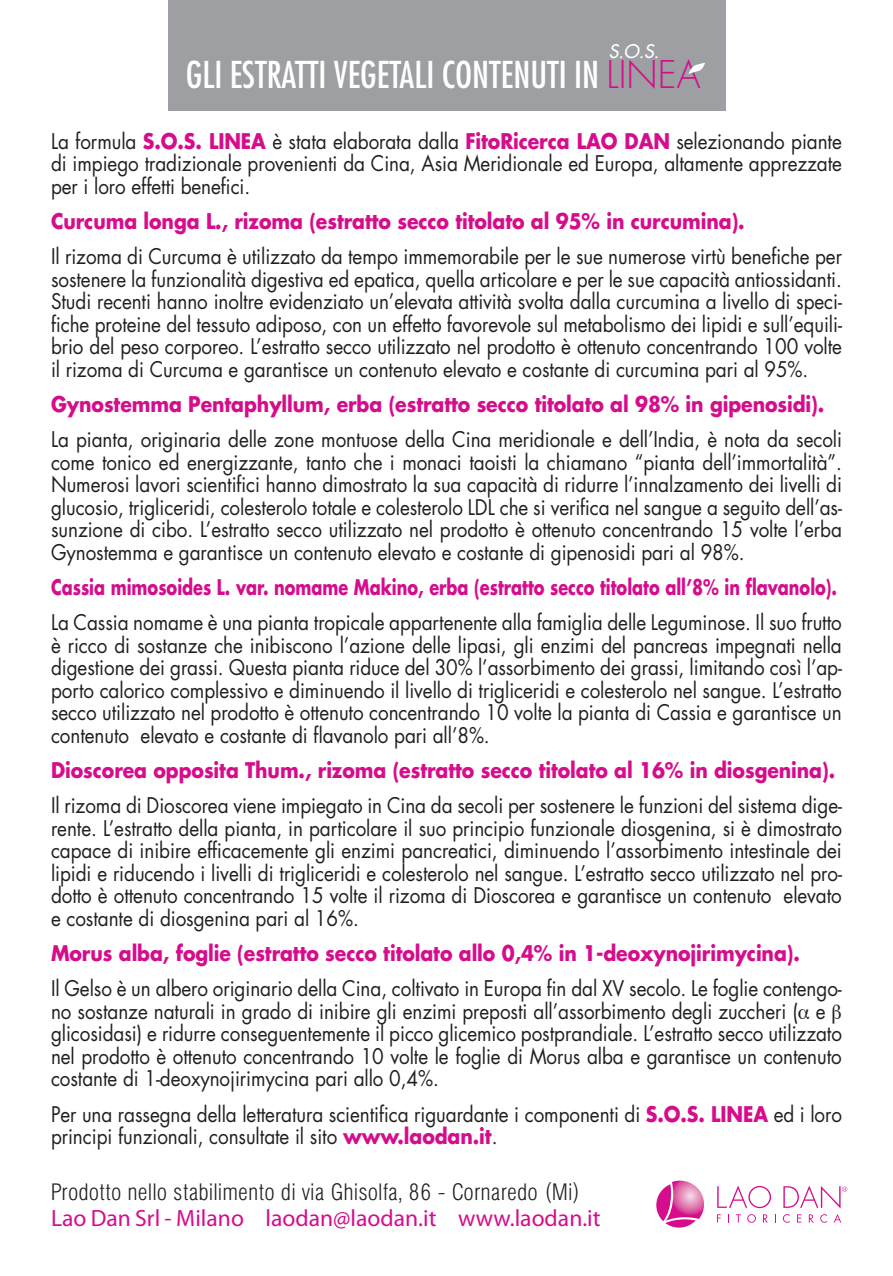
<style>
.page{position:relative;width:893px;height:1276px;background:#fff}
.page>*{position:absolute;margin:0;border:0;box-sizing:border-box;transform-origin:0 0}
.t1{font:condensed 36px "Futura";color:#fff}
.t2{font:200 23.7px "Helvetica Con BQ";letter-spacing:.025em;color:#231f20}
.t3{font:23.7px "Myriad Pro";color:#d50d8c}
.t4{font:21px/22.5px "Futura";letter-spacing:-.005em;color:#231f20;text-align:justify;scale:.9 1}
.t5{font:700 21px "Futura";letter-spacing:-.005em;color:#d50d8c;scale:.9 1}
.t6{font:700 21px "Futura";letter-spacing:-.005em;color:#d50d8c;scale:.77 1}
.t7{font:italic 18.3px "Futura";color:#fff}
.s1{font-weight:300;font-stretch:normal;font-size:37.2px;color:#d50d8c}
.s2{font-weight:700;color:#d50d8c}
</style>
<div class="page">
<svg style="left:656px;top:1186px;width:40px;height:41px"></svg>
<img style="left:666px;top:1180px;width:38px;height:40px">
<svg style="left:717px;top:1185px;width:54px;height:23px"></svg>
<svg style="left:783px;top:1185px;width:64px;height:23px"></svg>
<svg style="left:717px;top:1214px;width:4px;height:8px"></svg>
<svg style="left:736px;top:1214px;width:5px;height:8px"></svg>
<svg style="left:747px;top:1214px;width:9px;height:8px"></svg>
<svg style="left:763px;top:1214px;width:5px;height:8px"></svg>
<svg style="left:783px;top:1214px;width:7px;height:8px"></svg>
<svg style="left:797px;top:1214px;width:4px;height:8px"></svg>
<svg style="left:809px;top:1214px;width:5px;height:8px"></svg>
<svg style="left:820px;top:1214px;width:7px;height:8px"></svg>
<svg style="left:834px;top:1214px;width:7px;height:8px"></svg>
<div style="left:168px;top:0;width:557px;height:111px;background:#9d9fa2"></div>
<svg style="left:688px;top:63px;width:17px;height:11px"></svg>
<p class="t7" style="left:609px;top:40px;width:52px">S.O.S.</p>
<h1 class="t1" style="left:186px;top:54px;width:516px">GLI ESTRATTI VEGETALI CONTENUTI IN <span class="s1">LINEA</span></h1>
<p class="t4" style="left:51px;top:130px;width:880px">La formula <span class="s2">S.O.S. Lin ea</span> è stata elaborata dalla <span class="s2">FitoRicerca LAO DAN</span> selezionando piante di impiego tradizionale provenienti da Cina, Asia Meridionale ed Europa, altamente apprezzate per i loro effetti benefici.</p>
<p class="t5" style="left:51px;top:207px;width:772px">Curcuma longa L., rizoma (estratto secco titolato al 95% in curcumina).</p>
<p class="t4" style="left:51px;top:245px;width:880px">Il rizoma di Curcuma è utilizzato da tempo immemorabile per le sue numerose virtù benefiche per sostenere la funzionalità digestiva ed epatica, quella articolare e per le sue capacità antiossidanti.<br>Studi recenti hanno inoltre evidenziato un’elevata attività svolta dalla curcumina a livello di speci&shy;fiche proteine del tessuto adiposo, con un effetto favorevole sul metabolismo dei lipidi e sull’equili&shy;brio del peso corporeo. L’estratto secco utilizzato nel prodotto è ottenuto concentrando 100 volte il rizoma di Curcuma e garantisce un contenuto elevato e costante di curcumina pari al 95%.</p>
<p class="t5" style="left:51px;top:390px;width:861px">Gynostemma Pentaphyllum, erba (estratto secco titolato al 98% in gipenosidi).</p>
<p class="t4" style="left:51px;top:428px;width:880px">La pianta, originaria delle zone montuose della Cina meridionale e dell’India, è nota da secoli come tonico ed energizzante, tanto che i monaci taoisti la chiamano “pianta dell’immortalità”.<br>Numerosi lavori scientifici hanno dimostrato la sua capacità di ridurre l’innalzamento dei livelli di glucosio, trigliceridi, colesterolo totale e colesterolo LDL che si verifica nel sangue a seguito dell’as&shy;sunzione di cibo. L’estratto secco utilizzato nel prodotto è ottenuto concentrando 15 volte l’erba Gynostemma e garantisce un contenuto elevato e costante di gipenosidi pari al 98%.</p>
<p class="t6" style="left:51px;top:573px;width:1022px">Cassia mimosoides L. var. nomame Makino, erba (estratto secco titolato all’8% in flavanolo).</p>
<p class="t4" style="left:51px;top:611px;width:880px">La Cassia nomame è una pianta tropicale appartenente alla famiglia delle Leguminose. Il suo frutto è ricco di sostanze che inibiscono l’azione delle lipasi, gli enzimi del pancreas impegnati nella digestione dei grassi. Questa pianta riduce del 30% l’assorbimento dei grassi, limitando così l’ap&shy;porto calorico complessivo e diminuendo il livello di trigliceridi e colesterolo nel sangue. L’estratto secco utilizzato nel prodotto è ottenuto concentrando 10 volte la pianta di Cassia e garantisce un contenuto elevato e costante di flavanolo pari all’8%.</p>
<p class="t5" style="left:51px;top:756px;width:873px">Dioscorea opposita Thum., rizoma (estratto secco titolato al 16% in diosgenina).</p>
<p class="t4" style="left:51px;top:794px;width:880px">Il rizoma di Dioscorea viene impiegato in Cina da secoli per sostenere le funzioni del sistema dige&shy;rente. L’estratto della pianta, in particolare il suo principio funzionale diosgenina, si è dimostrato capace di inibire efficacemente gli enzimi pancreatici, diminuendo l’assorbimento intestinale dei lipidi e riducendo i livelli di trigliceridi e colesterolo nel sangue. L’estratto secco utilizzato nel pro&shy;dotto è ottenuto concentrando 15 volte il rizoma di Dioscorea e garantisce un contenuto elevato e costante di diosgenina pari al 16%.</p>
<p class="t5" style="left:51px;top:939px;width:834px">Morus alba, foglie (estratto secco titolato allo 0,4% in 1-deoxynojirimycina).</p>
<p class="t4" style="left:51px;top:977px;width:880px;text-align:left">Il Gelso è un albero originario della Cina, coltivato in Europa fin dal XV secolo. Le foglie contengo&shy;no sostanze naturali in grado di inibire gli enzimi preposti all’assorbimento degli zuccheri ( e glicosidasi) e ridurre conseguentemente il picco glicemico postprandiale. L’estratto secco utilizzato nel prodotto è ottenuto concentrando 10 volte le foglie di Morus alba e garantisce un contenuto costante di 1-deoxynojirimycina pari allo 0,4%.</p>
<p class="t4" style="left:51px;top:1103px;width:880px">Per una rassegna della letteratura scientifica riguardante i componenti di <span class="s2">S.O.S. Linea</span> ed i loro principi funzionali, consultate il sito <span class="s2">www.laodan.it</span>.</p>
<p class="t2" style="left:51px;top:1178px;width:529px">Prodotto nello stabilimento di via Ghisolfa, 86 - Cornaredo (Mi)</p>
<p class="t3" style="left:51px;top:1203px;width:551px">Lao Dan Srl - Milano laodan@laodan.it www.laodan.it</p>
</div>
